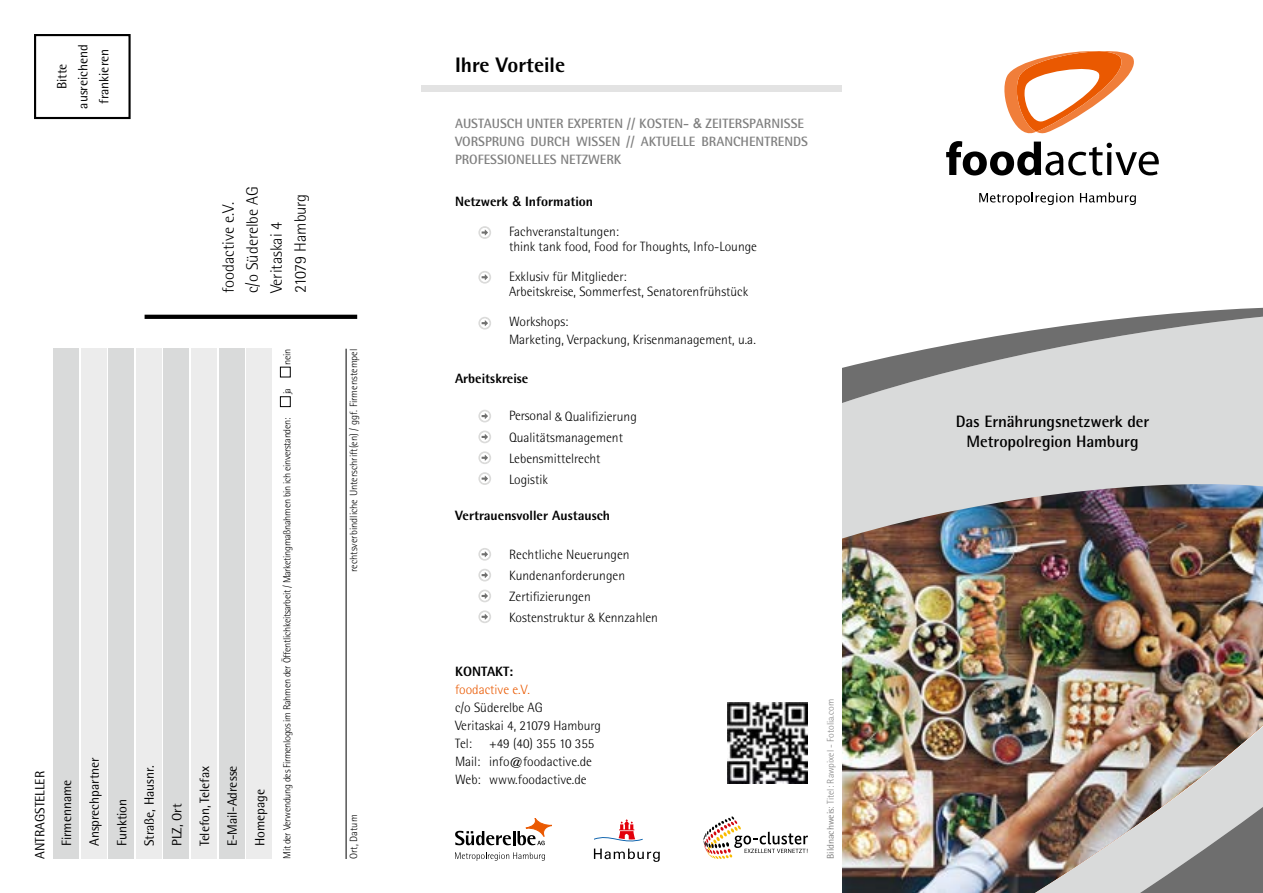
<style>
.page{position:relative;width:1263px;height:893px;background:#fff}
.page>*{position:absolute;margin:0;border:0;box-sizing:border-box;transform-origin:0 0}
.t1{font:800 21px "Rotis Semi Sans";color:#000}
.t2{font:300 16.5px/24px "Rotis Semi Sans";color:#000}
.t3{font:700 16.5px/19.8px "Rotis Semi Sans";letter-spacing:-.005em;color:#000;text-align:center}
.t4{font:300 13.5px/21px "Rotis Semi Sans";color:#000}
.t5{font:13.5px/27.6px "Rotis Semi Sans";color:#000;text-align:center}
.t6{font:700 13.5px/18px "Rotis Semi Sans";color:#808080}
.t7{font:800 13.5px "Rotis Semi Sans";color:#000}
.t8{font:300 13.5px "Rotis Semi Sans";color:#ea5901}
.t9{font:300 10.5px "Rotis Semi Sans";color:#000}
.t10{font:300 10.35px "Rotis Semi Sans";letter-spacing:-.03em;color:#000}
.t11{font:300 9.75px "Rotis Semi Sans";color:#808080}
.s1{font-family:"Helvetica Neue";font-weight:500}
.s2{font-family:"Helvetica Neue";font-size:12px}
.s3{font-weight:400}
</style>
<div class="page">
<div style="left:34px;top:34px;width:97px;height:85px;border:2px solid #000"></div>
<svg style="left:145px;top:315px;width:212px;height:4px"></svg>
<div style="left:280px;top:396px;width:11px;height:11px;border:1px solid #000"></div>
<div style="left:280px;top:367px;width:11px;height:10px;border:1px solid #000"></div>
<div style="left:191px;top:349px;width:26px;height:510px;background:#ececec"></div>
<div style="left:164px;top:349px;width:25px;height:510px;background:#d9dada"></div>
<div style="left:136px;top:349px;width:26px;height:510px;background:#ececec"></div>
<div style="left:108px;top:349px;width:26px;height:510px;background:#d9dada"></div>
<div style="left:81px;top:349px;width:25px;height:510px;background:#ececec"></div>
<div style="left:53px;top:349px;width:26px;height:510px;background:#d9dada"></div>
<div style="left:247px;top:349px;width:25px;height:510px;background:#ececec"></div>
<div style="left:219px;top:349px;width:25px;height:510px;background:#d9dada"></div>
<hr style="left:346px;top:349px;width:1px;height:510px;background:#000">
<div style="left:421px;top:85px;width:421px;height:6px;background:#e3e3e3"></div>
<svg style="left:478px;top:226px;width:13px;height:13px"></svg>
<svg style="left:478px;top:271px;width:13px;height:13px"></svg>
<svg style="left:478px;top:317px;width:13px;height:13px"></svg>
<svg style="left:478px;top:410px;width:13px;height:12px"></svg>
<svg style="left:478px;top:431px;width:13px;height:12px"></svg>
<svg style="left:478px;top:451px;width:13px;height:13px"></svg>
<svg style="left:478px;top:472px;width:13px;height:13px"></svg>
<svg style="left:478px;top:548px;width:13px;height:13px"></svg>
<svg style="left:478px;top:569px;width:13px;height:12px"></svg>
<svg style="left:478px;top:590px;width:13px;height:12px"></svg>
<svg style="left:478px;top:610px;width:13px;height:13px"></svg>
<svg style="left:703px;top:816px;width:105px;height:43px"></svg>
<img style="left:842px;top:307px;width:421px;height:586px">
<svg style="left:455px;top:818px;width:97px;height:27px"></svg>
<svg style="left:455px;top:852px;width:90px;height:9px"></svg>
<svg style="left:594px;top:819px;width:49px;height:23px"></svg>
<svg style="left:594px;top:848px;width:66px;height:14px"></svg>
<img style="left:727px;top:703px;width:81px;height:81px">
<svg style="left:946px;top:51px;width:213px;height:125px"></svg>
<svg style="left:979px;top:192px;width:94px;height:13px"></svg>
<svg style="left:1080px;top:192px;width:56px;height:13px"></svg>
<p class="t5" style="left:51px;top:109px;width:66px;line-height:21px;rotate:-90deg">Bitte ausreichend frankieren</p>
<p class="t2" style="left:216px;top:293px;width:109px;rotate:-90deg">foodactive e.V. c/o Süderelbe AG<br>Veritaskai 4<br>21079 Hamburg</p>
<p class="t5" style="left:26px;top:859px;width:89px;rotate:-90deg">ANTRAGSTELLER</p>
<p class="t5" style="left:53px;top:846px;width:91px;text-align:left;rotate:-90deg">Firmenname<br>Ansprechpartner<br>Funktion<br>Straße, Hausnr.<br>PLZ, Ort<br>Telefon, Telefax<br>E-Mail-Adresse<br>Homepage</p>
<p class="t10" style="left:281px;top:365px;width:18px;rotate:-90deg">nein</p>
<p class="t10" style="left:281px;top:394px;width:8px;rotate:-90deg">ja</p>
<p class="t10" style="left:281px;top:859px;width:443px;rotate:-90deg">Mit der Verwendung des Firmenlogos im Rahmen der Öffentlichkeitsarbeit / Marketingmaßnahmen bin ich einverstanden:</p>
<p class="t9" style="left:348px;top:572px;width:225px;rotate:-90deg">rechtsverbindliche Unterschrift(en) / ggf. Firmenstempel</p>
<p class="t9" style="left:348px;top:859px;width:46px;rotate:-90deg">Ort, Datum</p>
<h1 class="t1" style="left:455px;top:52px;width:112px">Ihre Vorteile</h1>
<p class="t6" style="left:455px;top:114px;width:354px">AUSTAUSCH UNTER EXPERTEN // KOSTEN- <span class="s1">&amp;</span> ZEITERSPARNISSE<br>VORSPRUNG DURCH WISSEN // AKTUELLE BRANCHENTRENDS<br>PROFESSIONELLES NETZWERK</p>
<p class="t7" style="left:455px;top:193px;width:140px">Netzwerk <span class="s1">&amp;</span> Information</p>
<p class="t4" style="left:509px;top:224px;width:250px;line-height:15px">Fachveranstaltungen:<br>think tank food, Food for Thoughts, Info-Lounge</p>
<p class="t4" style="left:509px;top:269px;width:241px;line-height:15px">Exklusiv für Mitglieder:<br>Arbeitskreise, Sommerfest, Senatorenfrühstück</p>
<p class="t4" style="left:509px;top:312px;width:248px;line-height:18px">Workshops:<br>Marketing, Verpackung, Krisenmanagement, u.a.</p>
<p class="t7" style="left:455px;top:370px;width:75px">Arbeitskreise</p>
<p class="t4" style="left:509px;top:405px;width:129px">Personal <span class="s2">&amp;</span> Qualifizierung<br>Qualitätsmanagement<br>Lebensmittelrecht<br>Logistik</p>
<p class="t7" style="left:455px;top:506px;width:156px">Vertrauensvoller Austausch</p>
<p class="t4" style="left:509px;top:543px;width:150px">Rechtliche Neuerungen<br>Kundenanforderungen<br>Zertifizierungen<br>Kostenstruktur <span class="s2">&amp;</span> Kennzahlen</p>
<p class="t7" style="left:455px;top:662px;width:60px">KONTAKT:</p>
<p class="t8" style="left:455px;top:681px;width:76px">foodactive e.V.</p>
<p class="t4" style="left:455px;top:698px;width:148px;line-height:18px">c/o Süderelbe AG<br>Veritaskai 4, 21079 Hamburg<br>Tel:</p>
<p class="t4" style="left:455px;top:734px;width:141px;line-height:18px;text-indent:34px">+49 (40) 355 10 355<br>Mail: info@foodactive.de<br>Web: www.foodactive.de</p>
<p class="t11" style="left:825px;top:859px;width:161px;rotate:-90deg"><span class="s3">Bildnachweis</span>: Titel: Rawpixel - Fotolia.com</p>
<p class="t3" style="left:956px;top:411px;width:195px">Das Ernährungsnetzwerk der<br>Metropolregion Hamburg</p>
</div>
